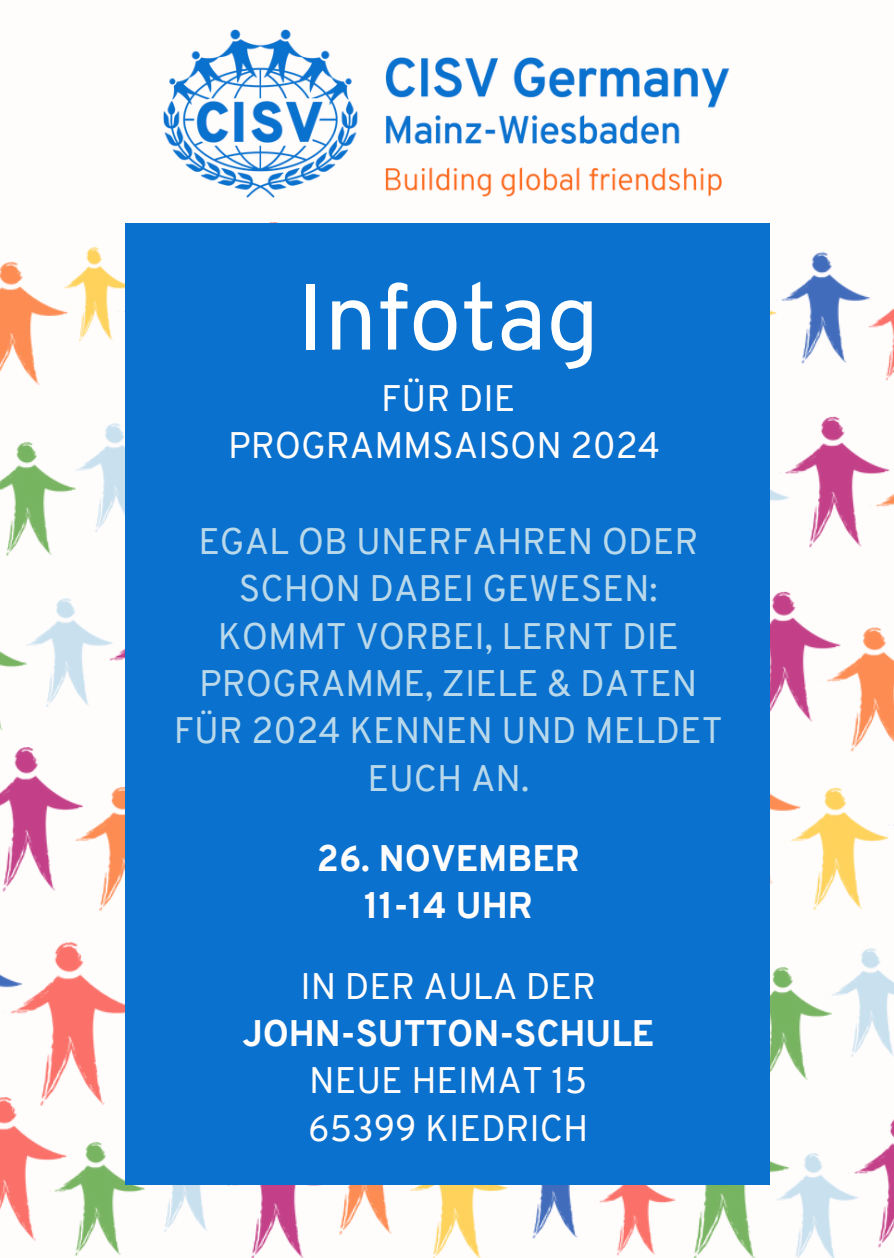
<style>
.page{position:relative;width:894px;height:1258px;background:#fff}
.page>*{position:absolute;margin:0;border:0;box-sizing:border-box;transform-origin:0 0}
.t1{font:94.2px "Overpass";color:#fff}
.t2{font:36px/47.4px "Overpass";color:#b9d9eb;text-align:center}
.t3{font:36px "Overpass";color:#fffcfc}
.t4{font:800 36px "Overpass";color:#fffcfc}
</style>
<div class="page">
<img style="left:0;top:1105px;width:893px;height:153px">
<img style="left:0;top:930px;width:893px;height:175px">
<img style="left:0;top:755px;width:889px;height:175px">
<img style="left:0;top:580px;width:893px;height:175px">
<img style="left:0;top:405px;width:893px;height:175px">
<img style="left:0;top:223px;width:893px;height:182px">
<img style="left:163px;top:29px;width:567px;height:169px">
<div style="left:125px;top:223px;width:644px;height:961px;background:#0a71ce"></div>
<p class="t1" style="left:297px;top:279px;width:303px">Infotag</p>
<p class="t3" style="left:381px;top:384px;width:135px">FÜR DIE</p>
<p class="t3" style="left:228px;top:431px;width:433px">PROGRAMMSAISON 2024</p>
<p class="t2" style="left:198px;top:521px;width:501px">EGAL OB UNERFAHREN ODER<br>SCHON DABEI GEWESEN:</p>
<p class="t2" style="left:174px;top:616px;width:550px">KOMMT VORBEI, LERNT DIE<br>PROGRAMME, ZIELE &amp; DATEN<br>FÜR 2024 KENNEN UND MELDET<br>EUCH AN.</p>
<p class="t4" style="left:317px;top:844px;width:264px">26. NOVEMBER</p>
<p class="t4" style="left:364px;top:891px;width:170px">11-14 UHR</p>
<p class="t3" style="left:300px;top:971px;width:297px">IN DER AULA DER</p>
<p class="t4" style="left:242px;top:1019px;width:413px">JOHN-SUTTON-SCHULE</p>
<p class="t3" style="left:309px;top:1066px;width:279px">NEUE HEIMAT 15</p>
<p class="t3" style="left:308px;top:1113px;width:282px">65399 KIEDRICH</p>
</div>
